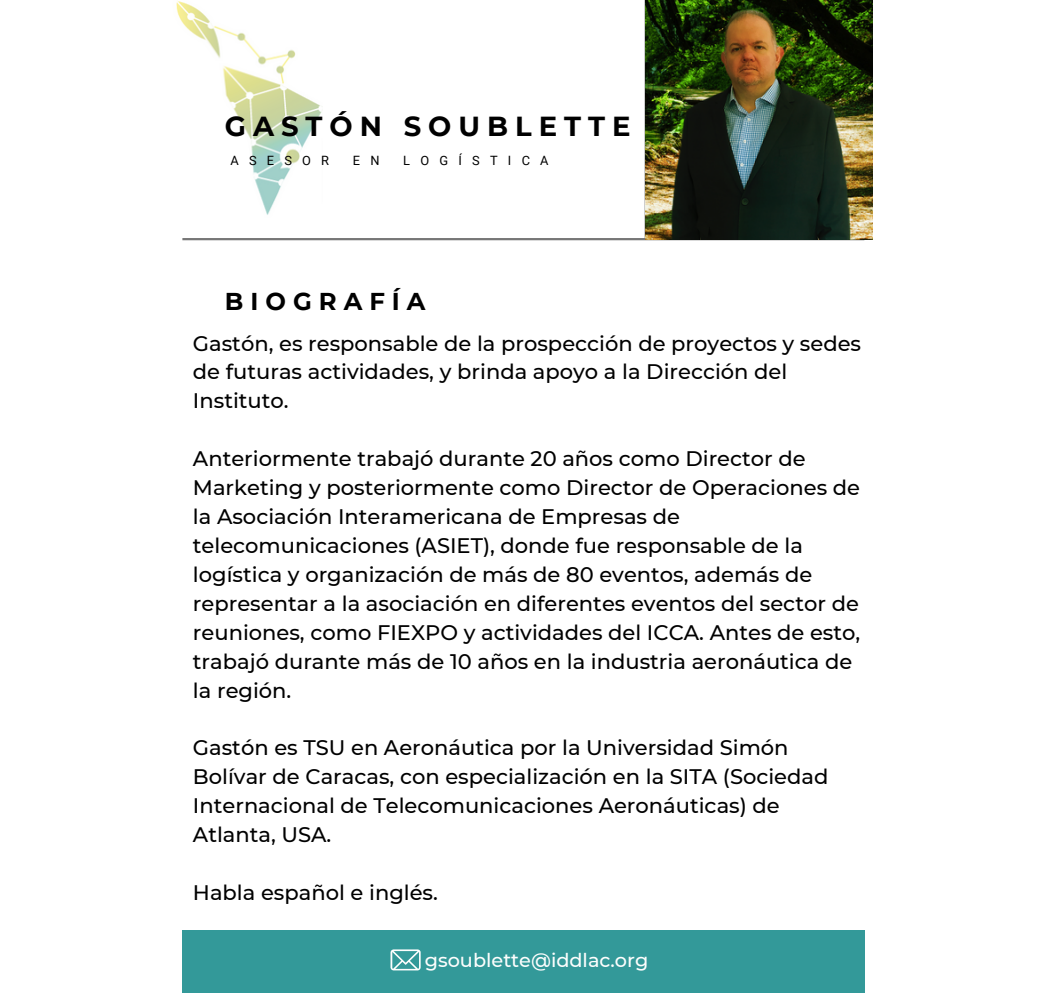
<style>
.page{position:relative;width:1043px;height:993px;background:#fff}
.page>*{position:absolute;margin:0;border:0;box-sizing:border-box;transform-origin:0 0}
.t1{font:700 27.47px "Montserrat";letter-spacing:.255em;color:#000}
.t2{font:700 24.32px "Montserrat";letter-spacing:.29em;color:#000}
.t3{font:500 21px/28.9px "Montserrat";color:#000}
.t4{font:500 19.25px "Montserrat";color:#fdfefd}
.t5{font:12.78px "Roboto";letter-spacing:.8em;color:#000}
</style>
<div class="page">
<svg style="left:182px;top:0;width:682px;height:240px"></svg>
<img style="left:645px;top:0;width:227px;height:239px">
<div style="left:182px;top:930px;width:682px;height:62px;background:#399"></div>
<svg style="left:390px;top:949px;width:30px;height:21px"></svg>
<p class="t1" style="left:225px;top:109px;width:407px">GASTÓN SOUBLETTE</p>
<p class="t5" style="left:230px;top:153px;width:100px">ASESOR</p>
<p class="t5" style="left:353px;top:153px;width:28px">E N</p>
<p class="t5" style="left:403px;top:153px;width:147px">LOGÍSTICA</p>
<p class="t2" style="left:225px;top:286px;width:202px">BIOGRAFÍA</p>
<p class="t3" style="left:193px;top:328px;width:669px">Gastón, es responsable de la prospección de proyectos y sedes de futuras actividades, y brinda apoyo a la Dirección del<br>Instituto.</p>
<p class="t3" style="left:193px;top:444px;width:668px">Anteriormente trabajó durante 20 años como Director de Marketing y posteriormente como Director de Operaciones de la Asociación Interamericana de Empresas de telecomunicaciones (ASIET), donde fue responsable de la logística y organización de más de 80 eventos, además de representar a la asociación en diferentes eventos del sector de reuniones, como FIEXPO y actividades del ICCA. Antes de esto, trabajó durante más de 10 años en la industria aeronáutica de la región.</p>
<p class="t3" style="left:193px;top:733px;width:636px">Gastón es TSU en Aeronáutica por la Universidad Simón Bolívar de Caracas, con especialización en la SITA (Sociedad Internacional de Telecomunicaciones Aeronáuticas) de Atlanta, USA.</p>
<p class="t3" style="left:193px;top:877px;width:246px">Habla español e inglés.</p>
<p class="t4" style="left:424px;top:947px;width:225px">gsoublette@iddlac.org</p>
</div>
